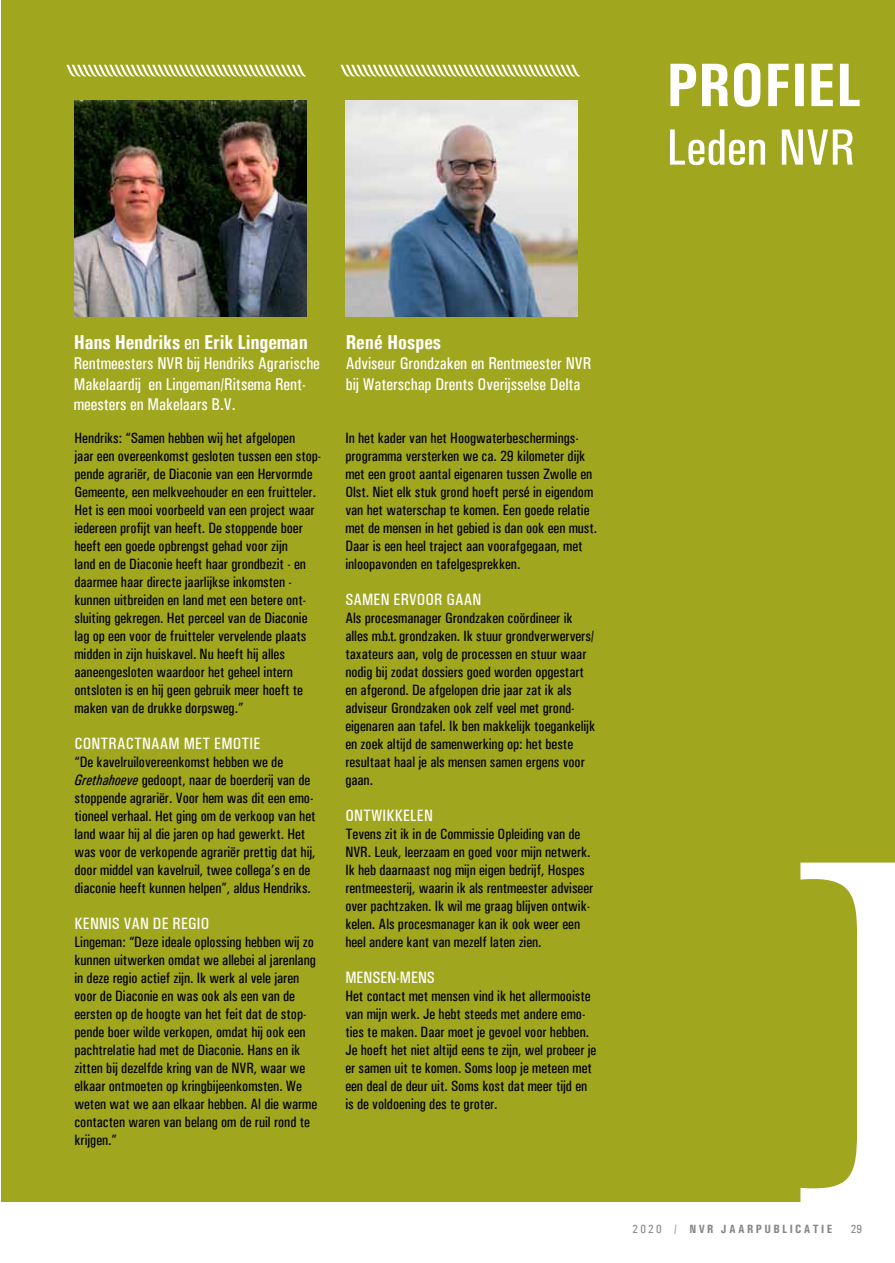
<style>
.page{position:relative;width:895px;height:1263px;background:#fff}
.page>*{position:absolute;margin:0;border:0;box-sizing:border-box;transform-origin:0 0}
.t1{font:700 condensed 61.5px "Univers";color:#fff}
.t2{font:500 condensed 51px "Univers";color:#fff}
.t3{font:700 condensed 20.25px "Univers";letter-spacing:-.01em;color:#fff}
.t4{font:500 condensed 17.1px/20.5px "Univers";color:#fff}
.t5{font:500 condensed 16.5px "Univers";letter-spacing:.01em;color:#fff}
.t6{font:500 condensed 15px/18px "Univers";color:#000}
.t7{font:700 condensed 12px "Univers";letter-spacing:.2em;color:#878787}
.t8{font:500 condensed 12px "Univers";color:#878787}
.s1{font-weight:500}
.s2{font-style:italic}
</style>
<div class="page">
<div style="left:1px;top:0;width:893px;height:1201px;background:#a0a61e"></div>
<img style="left:75px;top:100px;width:231px;height:217px">
<img style="left:345px;top:100px;width:232px;height:217px">
<svg style="left:800px;top:862px;width:94px;height:340px"></svg>
<svg style="left:66px;top:65px;width:240px;height:12px"></svg>
<svg style="left:340px;top:65px;width:240px;height:12px"></svg>
<h1 class="t1" style="left:666px;top:48px;width:196px">PROFIEL</h1>
<h2 class="t2" style="left:666px;top:117px;width:190px">Leden NVR</h2>
<h3 class="t3" style="left:74px;top:330px;width:236px">Hans Hendriks <span class="s1">en</span> Erik Lingeman</h3>
<p class="t4" style="left:74px;top:353px;width:247px">Rentmeesters NVR bij Hendriks Agrarische<br>Makelaardij en Lingeman/Ritsema Rent&shy;meesters en Makelaars B.V.</p>
<p class="t6" style="left:74px;top:429px;width:248px">Hendriks: “Samen hebben wij het afgelopen<br>jaar een overeenkomst gesloten tussen een stop&shy;pende agrariër, de Diaconie van een Hervormde Gemeente, een melkveehouder en een fruitteler.<br>Het is een mooi voorbeeld van een project waar iedereen profijt van heeft. De stoppende boer heeft een goede opbrengst gehad voor zijn<br>land en de Diaconie heeft haar grondbezit - en daarmee haar directe jaarlijkse inkomsten - kunnen uitbreiden en land met een betere ont&shy;sluiting gekregen. Het perceel van de Diaconie lag op een voor de fruitteler vervelende plaats midden in zijn huiskavel. Nu heeft hij alles aaneengesloten waardoor het geheel intern ontsloten is en hij geen gebruik meer hoeft te maken van de drukke dorpsweg.”</p>
<p class="t5" style="left:74px;top:733px;width:18px">Contractnaam</p>
<p class="t5" style="left:184px;top:733px;width:10px">met</p>
<p class="t5" style="left:214px;top:733px;width:9px">emotie</p>
<p class="t6" style="left:74px;top:753px;width:242px">“De kavelruilovereenkomst hebben we de <span class="s2">Grethahoeve</span> gedoopt, naar de boerderij van de stoppende agrariër. Voor hem was dit een emo&shy;tioneel verhaal. Het ging om de verkoop van het land waar hij al die jaren op had gewerkt. Het was voor de verkopende agrariër prettig dat hij, door middel van kavelruil, twee collega’s en de diaconie heeft kunnen helpen”, aldus Hendriks.</p>
<p class="t5" style="left:74px;top:913px;width:17px">Kennis</p>
<p class="t5" style="left:124px;top:913px;width:9px">van</p>
<p class="t5" style="left:153px;top:913px;width:28px">de regio</p>
<p class="t6" style="left:74px;top:933px;width:244px">Lingeman: “Deze ideale oplossing hebben wij zo kunnen uitwerken omdat we allebei al jarenlang in deze regio actief zijn. Ik werk al vele jaren voor de Diaconie en was ook als een van de eersten op de hoogte van het feit dat de stop&shy;pende boer wilde verkopen, omdat hij ook een pachtrelatie had met de Diaconie. Hans en ik zitten bij dezelfde kring van de NVR, waar we elkaar ontmoeten op kringbijeenkomsten. We weten wat we aan elkaar hebben. Al die warme contacten waren van belang om de ruil rond te krijgen.”</p>
<h3 class="t3" style="left:345px;top:330px;width:97px">René Hospes</h3>
<p class="t4" style="left:345px;top:353px;width:247px">Adviseur Grondzaken en Rentmeester NVR bij Waterschap Drents Overijsselse Delta</p>
<p class="t6" style="left:345px;top:429px;width:253px">In het kader van het Hoogwaterbeschermings&shy;programma versterken we ca. 29 kilometer dijk met een groot aantal eigenaren tussen Zwolle en Olst. Niet elk stuk grond hoeft persé in eigendom van het waterschap te komen. Een goede relatie met de mensen in het gebied is dan ook een must.<br>Daar is een heel traject aan voorafgegaan, met inloopavonden en tafelgesprekken.</p>
<p class="t5" style="left:345px;top:589px;width:137px">SAMEN ERVOOR GAAN</p>
<p class="t6" style="left:345px;top:609px;width:251px">Als procesmanager Grondzaken coördineer ik alles m.b.t. grondzaken. Ik stuur grondverwervers/ taxateurs aan, volg de processen en stuur waar nodig bij zodat dossiers goed worden opgestart en afgerond. De afgelopen drie jaar zat ik als adviseur Grondzaken ook zelf veel met grond&shy;eigenaren aan tafel. Ik ben makkelijk toegankelijk en zoek altijd de samenwerking op: het beste resultaat haal je als mensen samen ergens voor gaan.</p>
<p class="t5" style="left:345px;top:805px;width:89px">ONTWIKKELEN</p>
<p class="t6" style="left:345px;top:825px;width:249px">Tevens zit ik in de Commissie Opleiding van de NVR. Leuk, leerzaam en goed voor mijn netwerk.<br>Ik heb daarnaast nog mijn eigen bedrijf, Hospes rentmeesterij, waarin ik als rentmeester adviseer over pachtzaken. Ik wil me graag blijven ontwik&shy;kelen. Als procesmanager kan ik ook weer een heel andere kant van mezelf laten zien.</p>
<p class="t5" style="left:345px;top:967px;width:91px">MENSEN-MENS</p>
<p class="t6" style="left:345px;top:987px;width:252px">Het contact met mensen vind ik het allermooiste van mijn werk. Je hebt steeds met andere emo&shy;ties te maken. Daar moet je gevoel voor hebben.<br>Je hoeft het niet altijd eens te zijn, wel probeer je er samen uit te komen. Soms loop je meteen met een deal de deur uit. Soms kost dat meer tijd en is de voldoening des te groter.</p>
<p class="t7" style="left:632px;top:1221px;width:201px"><span class="s1">2020 /</span> NVR JAARPUBLICATIE</p>
<p class="t8" style="left:850px;top:1222px;width:13px">29</p>
</div>
